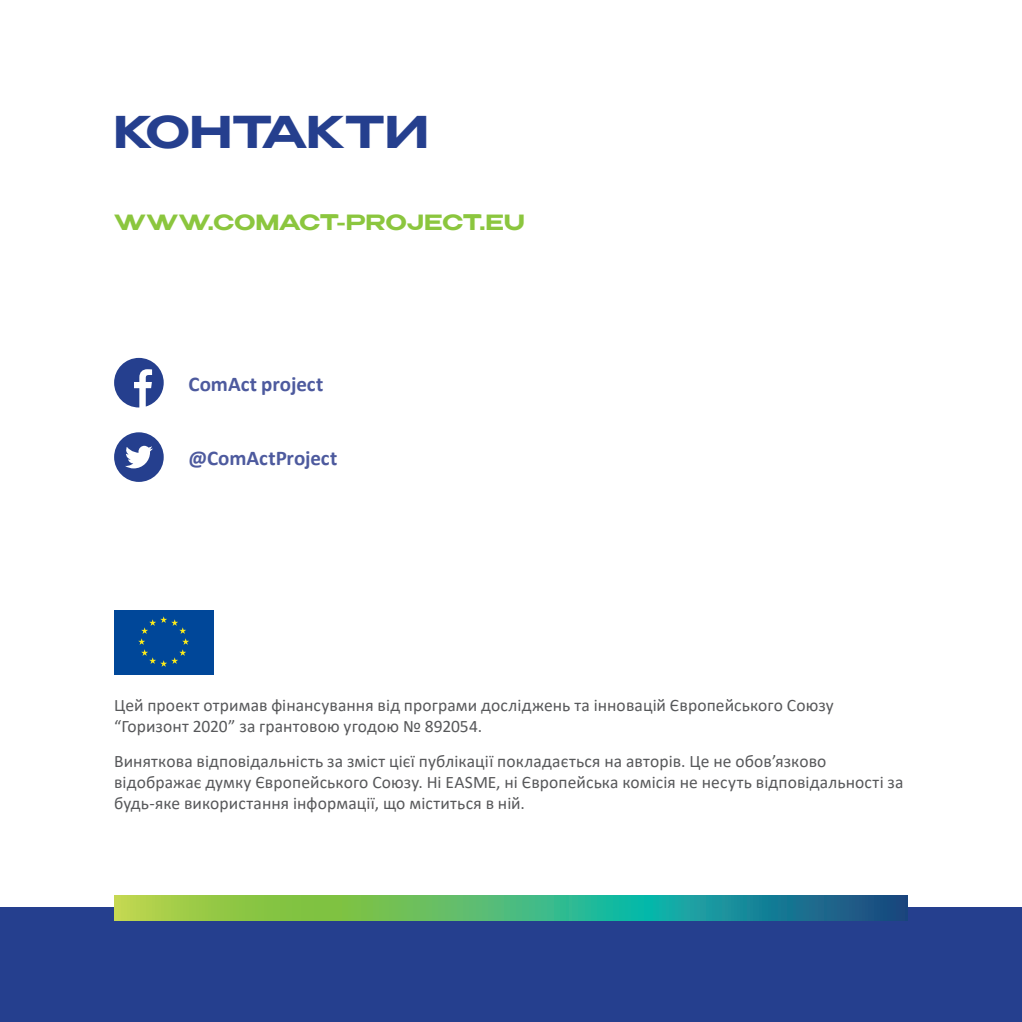
<style>
.page{position:relative;width:1022px;height:1022px;background:#fff}
.page>*{position:absolute;margin:0;border:0;box-sizing:border-box;transform-origin:0 0}
.t1{font:600 43.75px "Benzin";letter-spacing:.01em;color:#253f8e}
.t2{font:700 21px "Calibri";color:#4d5a9e}
.t3{font:600 21px "Benzin";letter-spacing:.005em;color:#8bc63e}
.t4{font:17.5px/21px "Calibri";letter-spacing:.005em;color:#57585a}
</style>
<div class="page">
<div style="left:0;top:908px;width:1022px;height:114px;background:#253f8e"></div>
<svg style="left:114px;top:895px;width:794px;height:25px;background:#50ab72"></svg>
<div style="left:114px;top:610px;width:99px;height:64px;background:#004799"></div>
<svg style="left:138px;top:616px;width:51px;height:51px"></svg>
<svg style="left:114px;top:358px;width:50px;height:49px"></svg>
<div style="left:114px;top:432px;width:50px;height:50px;background:#253f8e;border-radius:50%"></div>
<svg style="left:125px;top:446px;width:28px;height:22px"></svg>
<p class="t1" style="left:114px;top:100px;width:316px">КОНТАКТИ</p>
<p class="t3" style="left:114px;top:207px;width:412px">WWW.COMACT-PROJECT.EU</p>
<p class="t2" style="left:189px;top:369px;width:136px">ComAct project</p>
<p class="t2" style="left:189px;top:443px;width:150px">@ComActProject</p>
<p class="t4" style="left:114px;top:694px;width:721px">Цей проект отримав фінансування від програми досліджень та інновацій Європейського Союзу “Горизонт 2020” за грантовою угодою № 892054.</p>
<p class="t4" style="left:114px;top:750px;width:791px">Виняткова відповідальність за зміст цієї публікації покладається на авторів. Це не обов’язково відображає думку Європейського Союзу. Ні EASME, ні Європейська комісія не несуть відповідальності за будь-яке використання інформації, що міститься в ній.</p>
</div>
